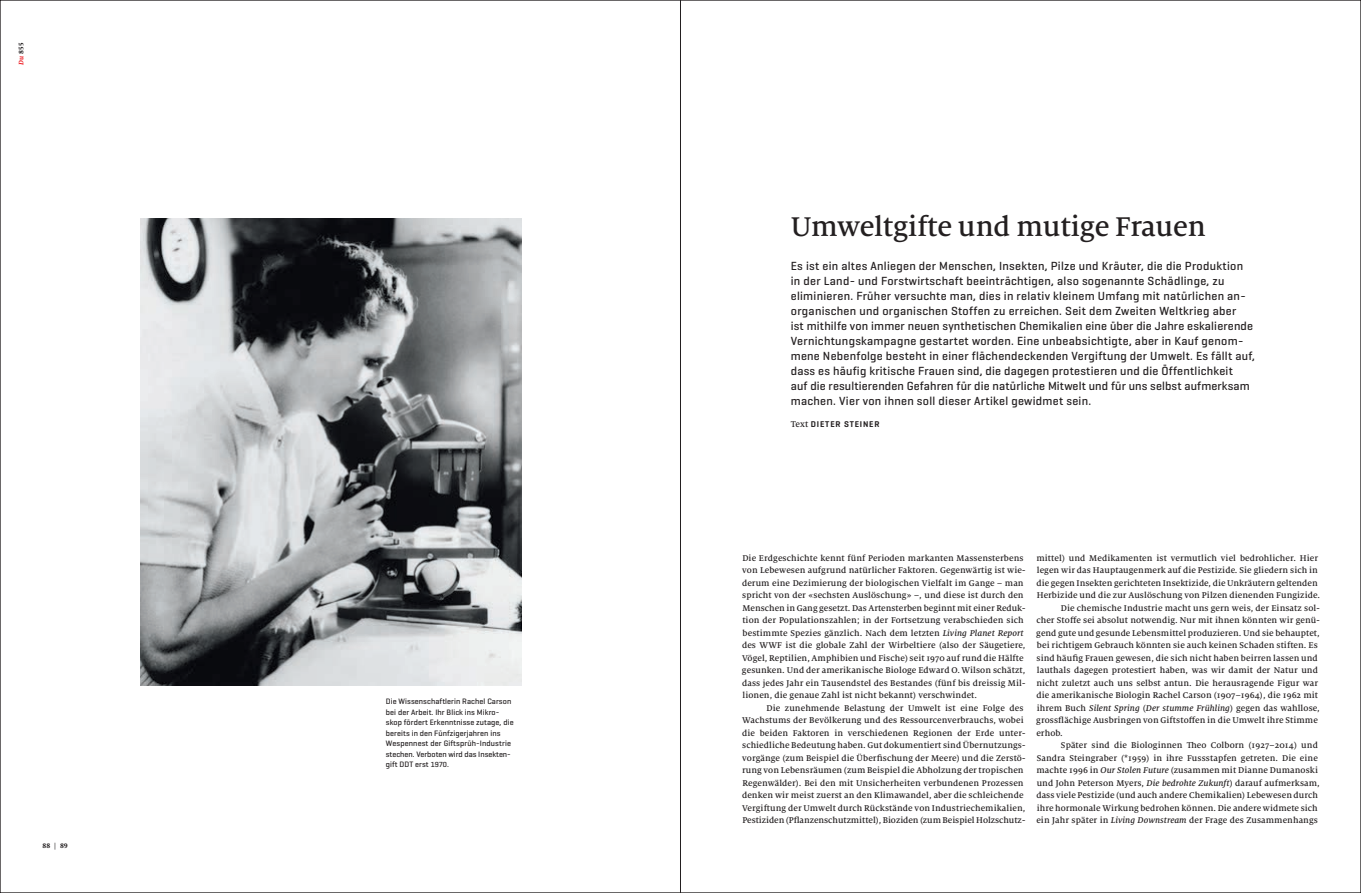
<style>
.page{position:relative;width:1361px;height:893px;background:#fff}
.page>*{position:absolute;margin:0;border:0;box-sizing:border-box;transform-origin:0 0}
.t1{font:500 30px "Milo Serif OT";letter-spacing:-.01em;color:#231f20}
.t2{font:500 12px/15px "Geogrotesque";letter-spacing:.025em;color:#231f20}
.t3{font:500 9.2px/12.5px "Milo Serif OT";letter-spacing:.01em;color:#231f20}
.t4{font:italic 500 9.2px "Milo Serif OT";letter-spacing:.005em;color:#231f20}
.t5{font:600 8.5px "Geogrotesque";letter-spacing:.1em;color:#231f20}
.t6{font:500 8px/10.5px "Geogrotesque";letter-spacing:.01em;color:#231f20}
.t7{font:700 7.2px "Milo Serif OT";letter-spacing:.01em;color:#231f20}
.s1{font-style:italic;color:#ee1d23}
.s2{font-size:7.5px}
.s3{font-family:"Milo Serif OT";font-weight:500;font-size:9.2px}
.s4{font-style:italic}
.s5{font-style:normal}
</style>
<div class="page">
<img style="left:141px;top:219px;width:380px;height:467px">
<hr style="left:680px;top:0;width:1px;height:893px;background:#231f20">
<p class="t7" style="left:17px;top:65px;width:24px;rotate:-90deg"><span class="s1">Du</span> 855</p>
<p class="t7" style="left:43px;top:842px;width:27px">88 | 89</p>
<p class="t6" style="left:386px;top:696px;width:129px">Die Wissenschaftlerin Rachel Carson bei der Arbeit. Ihr Blick ins Mikro&shy;skop fördert Erkenntnisse zutage, die bereits in den Fünfzigerjahren ins Wespennest der Giftsprüh-Industrie stechen. Verboten wird das Insekten&shy;gift DDT erst <span class="s2">1970</span>.</p>
<h1 class="t1" style="left:791px;top:210px;width:416px">Umweltgifte und mutige Frauen</h1>
<p class="t2" style="left:791px;top:258px;width:466px">Es ist ein altes Anliegen der Menschen, Insekten, Pilze und Kräuter, die die Produktion in der Land- und Forstwirtschaft beeinträchtigen, also sogenannte Schädlinge, zu eliminieren. Früher versuchte man, dies in relativ kleinem Umfang mit natürlichen an&shy;organischen und organischen Stoffen zu erreichen. Seit dem Zweiten Weltkrieg aber<br>ist mithilfe von immer neuen synthetischen Chemikalien eine über die Jahre eskalierende Vernichtungskampagne gestartet worden. Eine unbeabsichtigte, aber in Kauf genom&shy;mene Nebenfolge besteht in einer flächendeckenden Vergiftung der Umwelt. Es fällt auf, dass es häufig kritische Frauen sind, die dagegen protestieren und die Öffentlichkeit<br>auf die resultierenden Gefahren für die natürliche Mitwelt und für uns selbst aufmerksam machen. Vier von ihnen soll dieser Artikel gewidmet sein.</p>
<p class="t5" style="left:791px;top:419px;width:90px"><span class="s3">Text</span> DIETER STEINER</p>
<p class="t3" style="left:742px;top:552px;width:285px">Die Erdgeschichte kennt fünf Perioden markanten Massensterbens von Lebewesen aufgrund natürlicher Faktoren. Gegenwärtig ist wie&shy;derum eine Dezimierung der biologischen Vielfalt im Gange – man spricht von der «sechsten Auslöschung» –, und diese ist durch den Menschen in Gang gesetzt. Das Artensterben beginnt mit einer Reduk&shy;tion der Populationszahlen; in der Fortsetzung verabschieden sich bestimmte Spezies gänzlich. Nach dem letzten <span class="s4">Living Planet Report </span>des WWF ist die globale Zahl der Wirbeltiere (also der Säugetiere, Vögel, Reptilien, Amphibien und Fische) seit 1970 auf rund die Hälfte gesunken. Und der amerikanische Biologe Edward O.Wilson schätzt, dass jedes Jahr ein Tausendstel des Bestandes (fünf bis dreissig Mil&shy;lionen, die genaue Zahl ist nicht bekannt) verschwindet.</p>
<p class="t3" style="left:742px;top:702px;width:285px;text-indent:24px">Die zunehmende Belastung der Umwelt ist eine Folge des Wachstums der Bevölkerung und des Ressourcenverbrauchs, wobei die beiden Faktoren in verschiedenen Regionen der Erde unter&shy;schiedliche Bedeutung haben. Gut dokumentiert sind Übernutzungs&shy;vorgänge (zum Beispiel die Überfischung der Meere) und die Zerstö&shy;rung von Lebensräumen (zum Beispiel die Abholzung der tropischen Regenwälder). Bei den mit Unsicherheiten verbundenen Prozessen denken wir meist zuerst an den Klimawandel, aber die schleichende Vergiftung der Umwelt durch Rückstände von Industriechemikalien, Pestiziden (Pflanzenschutzmittel), Bioziden (zum Beispiel Holzschutz-</p>
<p class="t3" style="left:1036px;top:552px;width:283px">mittel) und Medikamenten ist vermutlich viel bedrohlicher. Hier</p>
<p class="t3" style="left:1037px;top:564px;width:283px">legen wir das Hauptaugenmerk auf die Pestizide. Sie gliedern sich in</p>
<p class="t3" style="left:1036px;top:577px;width:283px">die gegen Insekten gerichteten Insektizide, die Unkräutern geltenden</p>
<p class="t3" style="left:1036px;top:589px;width:285px">Herbizide und die zur Auslöschung von Pilzen dienenden Fungizide.</p>
<p class="t3" style="left:1061px;top:602px;width:260px">Die chemische Industrie macht uns gern weis, der Einsatz sol-</p>
<p class="t3" style="left:1036px;top:614px;width:285px">cher Stoffe sei absolut notwendig. Nur mit ihnen könnten wir genü-</p>
<p class="t3" style="left:1036px;top:627px;width:285px">gend gute und gesunde Lebensmittel produzieren. Und sie behauptet,</p>
<p class="t3" style="left:1037px;top:639px;width:282px">bei richtigem Gebrauch könnten sie auch keinen Schaden stiften. Es</p>
<p class="t3" style="left:1036px;top:652px;width:283px">sind häufig Frauen gewesen, die sich nicht haben beirren lassen und</p>
<p class="t3" style="left:1037px;top:664px;width:283px">lauthals dagegen protestiert haben, was wir damit der Natur und</p>
<p class="t3" style="left:1036px;top:677px;width:283px">nicht zuletzt auch uns selbst antun. Die herausragende Figur war</p>
<p class="t3" style="left:1036px;top:689px;width:283px">die amerikanische Biologin Rachel Carson (1907–1964), die 1962 mit</p>
<p class="t4" style="left:1036px;top:703px;width:285px"><span class="s5">ihrem Buch</span> Silent Spring <span class="s5">(</span>Der stumme Frühling<span class="s5">) gegen das wahllose,</span></p>
<p class="t3" style="left:1036px;top:714px;width:283px">grossflächige Ausbringen von Giftstoffen in die Umwelt ihre Stimme</p>
<p class="t3" style="left:1036px;top:727px;width:28px">erhob.</p>
<p class="t3" style="left:1061px;top:739px;width:258px">Später sind die Biologinnen Theo Colborn (1927–2014) und</p>
<p class="t3" style="left:1037px;top:752px;width:282px">Sandra Steingraber (*1959) in ihre Fussstapfen getreten. Die eine</p>
<p class="t3" style="left:1036px;top:764px;width:283px">machte 1996 in <span class="s4">Our Stolen Future</span> (zusammen mit Dianne Dumanoski</p>
<p class="t3" style="left:1036px;top:777px;width:285px">und John Peterson Myers, <span class="s4">Die bedrohte Zukunft</span>) darauf aufmerksam,</p>
<p class="t3" style="left:1036px;top:789px;width:283px">dass viele Pestizide (und auch andere Chemikalien) Lebewesen durch</p>
<p class="t3" style="left:1036px;top:802px;width:282px">ihre hormonale Wirkung bedrohen können. Die andere widmete sich</p>
<p class="t3" style="left:1036px;top:814px;width:283px">ein Jahr später in <span class="s4">Living Downstream</span> der Frage des Zusammenhangs</p>
</div>
